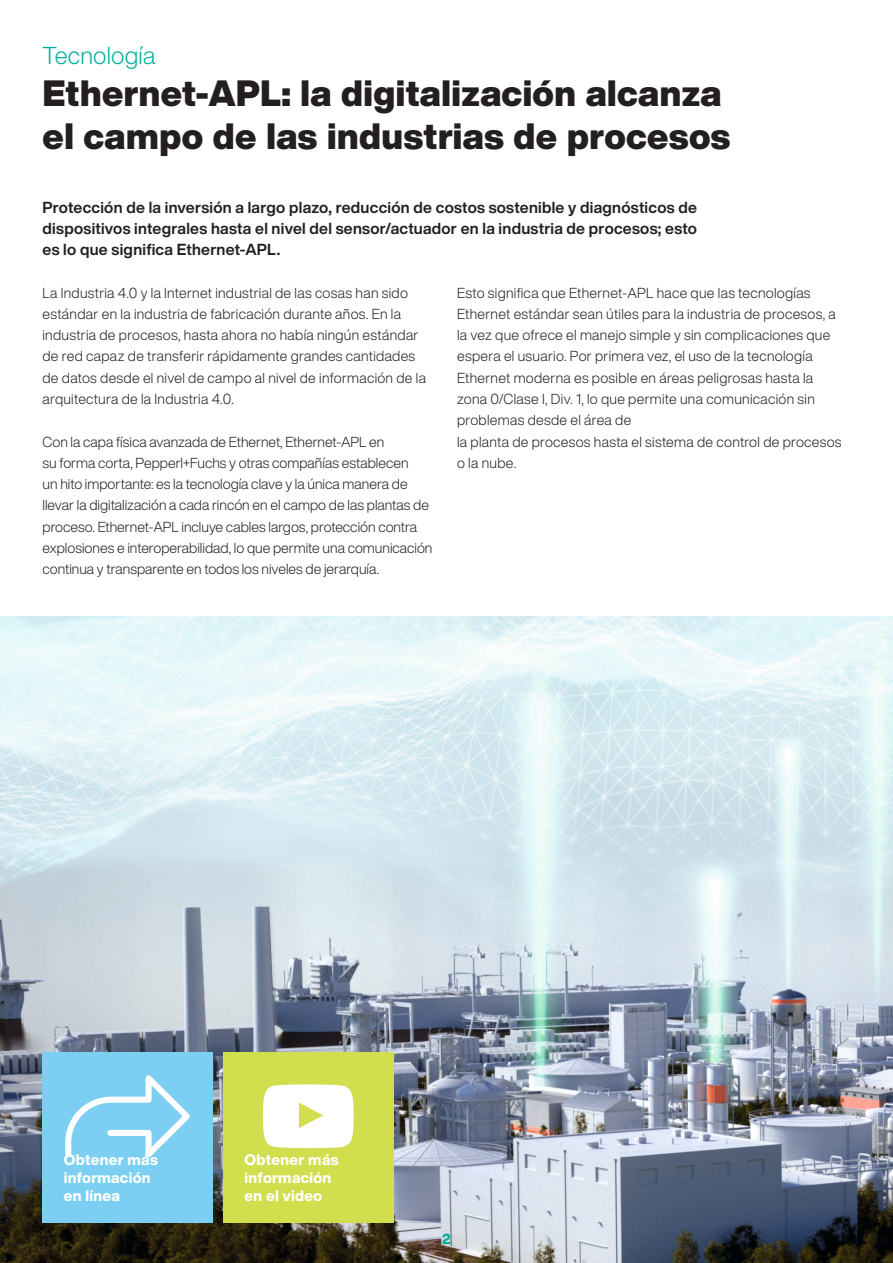
<style>
.page{position:relative;width:893px;height:1263px;background:#fff}
.page>*{position:absolute;margin:0;border:0;box-sizing:border-box;transform-origin:0 0}
.Headline_24_pt__Standard{font:900 36px/42.5px "Helvetica Now Display";letter-spacing:.01em;color:#231f20}
.Headline_24_pt__Standard-2{font:300 24px "Helvetica Now Display";letter-spacing:.01em;color:#00ae9d}
.Introtext__10_5_pt__Schwarz{font:700 15.75px/21.3px "Helvetica Now Display";letter-spacing:.015em;color:#231f20;text-align:justify}
.Subhead_10_pt__Weiß{font:800 15px/18px "Helvetica Now Display";letter-spacing:.02em;color:#fff}
.Fließtext_9_5_pt__Schwarz{font:300 14.25px/21.3px "Helvetica Now Display";letter-spacing:.02em;color:#231f20}
.Fließtext_9_5_pt__Schwarz-2{font:300 14.25px/21.3px "Helvetica Now Display";color:#231f20}
.t1{font:800 14.25px "Helvetica Now Display";color:#00ae9d}
</style>
<div class="page">
<img style="left:0;top:617px;width:893px;height:646px">
<div style="left:43px;top:1052px;width:170px;height:170px;background:#7ccff2"></div>
<svg style="left:65px;top:1075px;width:125px;height:83px"></svg>
<div style="left:223px;top:1052px;width:170px;height:170px;background:#d1de4d"></div>
<svg style="left:263px;top:1084px;width:91px;height:64px;background:#f9fbea"></svg>
<p class="Headline_24_pt__Standard-2" style="left:43px;top:39px;width:114px">Tecnología</p>
<p class="Headline_24_pt__Standard" style="left:43px;top:72px;width:689px">Ethernet-APL: la digitalización alcanza el campo de las industrias de procesos</p>
<p class="Introtext__10_5_pt__Schwarz" style="left:43px;top:196px;width:656px">Protección de la inversión a largo plazo, reducción de costos sostenible y diagnósticos de dispositivos integrales hasta el nivel del sensor/actuador en la industria de procesos; esto es lo que significa Ethernet-APL.</p>
<p class="Fließtext_9_5_pt__Schwarz" style="left:43px;top:282px;width:385px">La Industria 4.0 y la Internet industrial de las cosas han sido estándar en la industria de fabricación durante años. En la industria de procesos, hasta ahora no había ningún estándar de red capaz de transferir rápidamente grandes cantidades de datos desde el nivel de campo al nivel de información de la arquitectura de la Industria 4.0.</p>
<p class="Fließtext_9_5_pt__Schwarz-2" style="left:43px;top:431px;width:391px">Con la capa física avanzada de Ethernet, Ethernet-APL en<br>su forma corta, Pepperl+Fuchs y otras compañías establecen<br>un hito importante: es la tecnología clave y la única manera de llevar la digitalización a cada rincón en el campo de las plantas de proceso. Ethernet-APL incluye cables largos, protección contra explosiones e interoperabilidad, lo que permite una comunicación continua y transparente en todos los niveles de jerarquía.</p>
<p class="Fließtext_9_5_pt__Schwarz" style="left:457px;top:282px;width:386px">Esto significa que Ethernet-APL hace que las tecnologías Ethernet estándar sean útiles para la industria de procesos, a la vez que ofrece el manejo simple y sin complicaciones que espera el usuario. Por primera vez, el uso de la tecnología Ethernet moderna es posible en áreas peligrosas hasta la zona 0/Clase I, Div. 1, lo que permite una comunicación sin problemas desde el área de<br>la planta de procesos hasta el sistema de control de procesos o la nube.</p>
<p class="Subhead_10_pt__Weiß" style="left:64px;top:1151px;width:96px">Obtener más información en línea</p>
<p class="Subhead_10_pt__Weiß" style="left:244px;top:1151px;width:96px">Obtener más información en el video</p>
<p class="t1" style="left:442px;top:1229px;width:10px">2</p>
</div>
